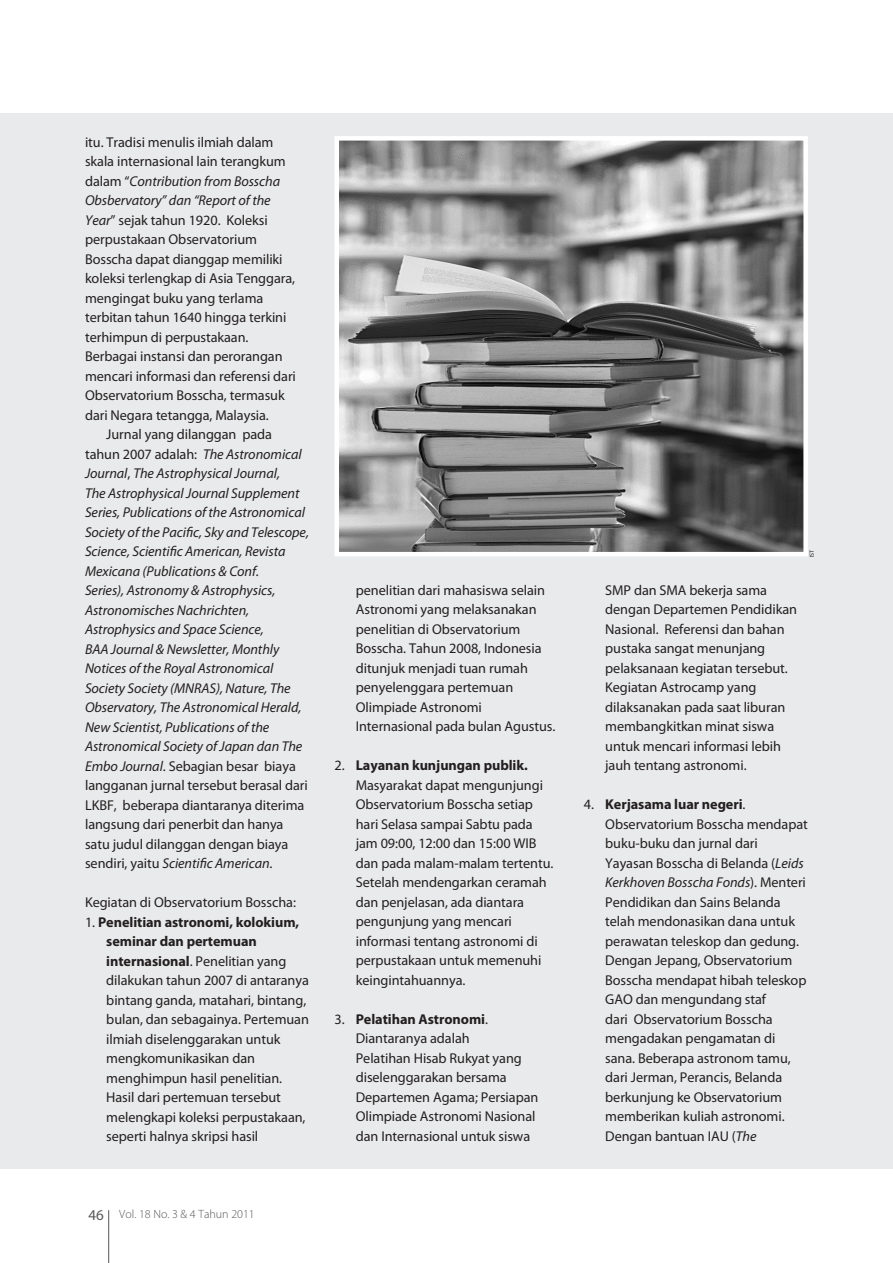
<style>
.page{position:relative;width:893px;height:1263px;background:#fff}
.page>*{position:absolute;margin:0;border:0;box-sizing:border-box;transform-origin:0 0}
.BODY_UTAMA_PUSTAKA{font:14.25px/19.5px "Myriad Pro";letter-spacing:-.005em;color:#231f20}
.BODY_UTAMA_PUSTAKA-2{font:italic 14.25px/19.5px "Myriad Pro";letter-spacing:-.005em;color:#231f20}
.t1{font:300 12px "Myriad Pro";color:#57585a}
.BODY_UTAMA_PUSTAKA-3{font:6px "Myriad Pro";color:#231f20}
.s1{font-style:italic}
.s2{font-style:normal}
.s3{font-weight:700}
.s4{font-weight:400;font-size:15px}
</style>
<div class="page">
<hr style="left:108px;top:1210px;width:1px;height:53px;background:#57585a">
<div style="left:0;top:113px;width:893px;height:1055px;background:#e9eaeb"></div>
<img style="left:339px;top:141px;width:464px;height:410px">
<div style="left:334px;top:136px;width:474px;height:420px;border:4px solid #fff"></div>
<p class="BODY_UTAMA_PUSTAKA" style="left:85px;top:132px;width:212px">itu. Tradisi menulis ilmiah dalam skala internasional lain terangkum dalam “<span class="s1">Contribution from Bosscha Obsbervatory” dan “Report of the Year</span>” sejak tahun 1920. Koleksi perpustakaan Observatorium Bosscha dapat dianggap memiliki koleksi terlengkap di Asia Tenggara, mengingat buku yang terlama terbitan tahun 1640 hingga terkini terhimpun di perpustakaan.<br>Berbagai instansi dan perorangan mencari informasi dan referensi dari Observatorium Bosscha, termasuk dari Negara tetangga, Malaysia.</p>
<p class="BODY_UTAMA_PUSTAKA-2" style="left:85px;top:424px;width:225px;text-indent:21px"><span class="s2">Jurnal yang dilanggan pada tahun 2007 adalah:</span> The Astronomical Journal<span class="s2">,</span> The Astrophysical Journal,<br>The Astrophysical Journal Supplement Series, Publications of the Astronomical Society of the Pacific, Sky and Telescope, Science, Scientific American, Revista Mexicana (Publications &amp; Conf.<br>Series), Astronomy &amp; Astrophysics, Astronomisches Nachrichten, Astrophysics and Space Science,<br>BAA Journal &amp; Newsletter, Monthly Notices of the Royal Astronomical Society Society (MNRAS), Nature, The Observatory, The Astronomical Herald, New Scientist, Publications of the Astronomical Society of Japan dan The Embo Journal<span class="s2">. Sebagian besar biaya langganan jurnal tersebut berasal dari LKBF, beberapa diantaranya diterima langsung dari penerbit dan hanya satu judul dilanggan dengan biaya sendiri, yaitu</span> Scientific American<span class="s2">.</span></p>
<p class="BODY_UTAMA_PUSTAKA" style="left:85px;top:892px;width:212px">Kegiatan di Observatorium Bosscha:</p>
<p class="BODY_UTAMA_PUSTAKA" style="left:106px;top:912px;width:204px;text-indent:-21px">1. <span class="s3">Penelitian astronomi, kolokium, seminar dan pertemuan internasional</span>. Penelitian yang dilakukan tahun 2007 di antaranya bintang ganda, matahari, bintang, bulan, dan sebagainya. Pertemuan ilmiah diselenggarakan untuk mengkomunikasikan dan menghimpun hasil penelitian.<br>Hasil dari pertemuan tersebut melengkapi koleksi perpustakaan, seperti halnya skripsi hasil</p>
<p class="t1" style="left:89px;top:1207px;width:168px"><span class="s4">46</span> Vol. 18 No. 3 &amp; 4 Tahun 2011</p>
<p class="BODY_UTAMA_PUSTAKA" style="left:356px;top:580px;width:201px">penelitian dari mahasiswa selain<br>Astronomi yang melaksanakan penelitian di Observatorium<br>Bosscha. Tahun 2008, Indonesia ditunjuk menjadi tuan rumah penyelenggara pertemuan<br>Olimpiade Astronomi<br>Internasional pada bulan Agustus.</p>
<p class="BODY_UTAMA_PUSTAKA" style="left:356px;top:755px;width:199px;text-indent:-21px">2. <span class="s3">Layanan kunjungan publik.<br></span>Masyarakat dapat mengunjungi<br>Observatorium Bosscha setiap hari Selasa sampai Sabtu pada jam 09:00, 12:00 dan 15:00 WIB dan pada malam-malam tertentu.<br>Setelah mendengarkan ceramah dan penjelasan, ada diantara pengunjung yang mencari informasi tentang astronomi di perpustakaan untuk memenuhi keingintahuannya.</p>
<p class="BODY_UTAMA_PUSTAKA" style="left:356px;top:1009px;width:184px;text-indent:-21px">3. <span class="s3">Pelatihan Astronomi</span>.<br>Diantaranya adalah<br>Pelatihan Hisab Rukyat yang diselenggarakan bersama<br>Departemen Agama; Persiapan<br>Olimpiade Astronomi Nasional dan Internasional untuk siswa</p>
<p class="BODY_UTAMA_PUSTAKA-3" style="left:808px;top:557px;width:9px;rotate:-90deg">IST</p>
<p class="BODY_UTAMA_PUSTAKA" style="left:605px;top:580px;width:193px">SMP dan SMA bekerja sama dengan Departemen Pendidikan<br>Nasional. Referensi dan bahan pustaka sangat menunjang pelaksanaan kegiatan tersebut.<br>Kegiatan Astrocamp yang dilaksanakan pada saat liburan membangkitkan minat siswa untuk mencari informasi lebih jauh tentang astronomi.</p>
<p class="BODY_UTAMA_PUSTAKA" style="left:605px;top:794px;width:204px;text-indent:-21px">4. <span class="s3">Kerjasama luar negeri</span>.<br>Observatorium Bosscha mendapat buku-buku dan jurnal dari<br>Yayasan Bosscha di Belanda (<span class="s1">Leids<br>Kerkhoven Bosscha Fonds</span>). Menteri<br>Pendidikan dan Sains Belanda telah mendonasikan dana untuk perawatan teleskop dan gedung.<br>Dengan Jepang, Observatorium<br>Bosscha mendapat hibah teleskop<br>GAO dan mengundang staf<br>dari Observatorium Bosscha mengadakan pengamatan di sana. Beberapa astronom tamu, dari Jerman, Perancis, Belanda berkunjung ke Observatorium memberikan kuliah astronomi.<br>Dengan bantuan IAU (<span class="s1">The</span></p>
</div>
